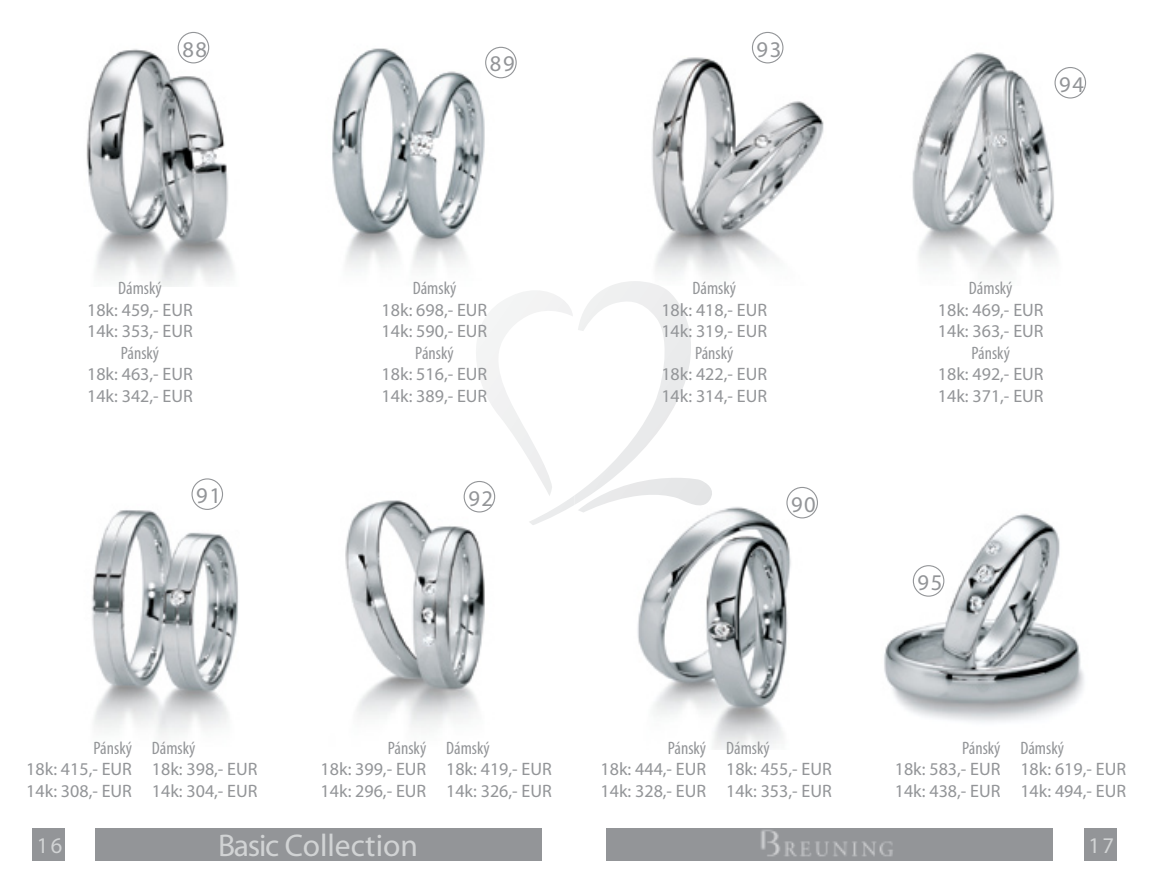
<style>
.page{position:relative;width:1149px;height:893px;background:#fff}
.page>*{position:absolute;margin:0;border:0;box-sizing:border-box;transform-origin:0 0}
.t1{font:31.5px "Myriad Pro";color:#d1d3d4}
.t2{font:22.5px "Myriad Pro";letter-spacing:.07em;color:#939598}
.t3{font:22.5px "Myriad Pro";color:#d1d3d4}
.t4{font:18px/21.6px "Myriad Pro";color:#939598}
.t5{font:condensed 18px "Myriad Pro";color:#939598}
</style>
<div class="page">
<div style="left:95px;top:828px;width:446px;height:33px;background:#939598"></div>
<div style="left:33px;top:828px;width:32px;height:33px;background:#939598"></div>
<div style="left:606px;top:828px;width:446px;height:33px;background:#939598"></div>
<div style="left:1083px;top:828px;width:33px;height:33px;background:#939598"></div>
<img style="left:761px;top:829px;width:132px;height:28px">
<img style="left:86px;top:32px;width:431px;height:255px">
<img style="left:91px;top:498px;width:394px;height:238px">
<img style="left:637px;top:494px;width:181px;height:255px">
<img style="left:652px;top:31px;width:435px;height:244px">
<img style="left:884px;top:513px;width:200px;height:210px">
<svg style="left:462px;top:281px;width:254px;height:244px"></svg>
<div style="left:751px;top:32px;width:32px;height:31px;border:1px solid #939598;border-radius:50%"></div>
<div style="left:1054px;top:67px;width:31px;height:32px;border:1px solid #939598;border-radius:50%"></div>
<div style="left:786px;top:487px;width:31px;height:31px;border:1px solid #939598;border-radius:50%"></div>
<div style="left:912px;top:565px;width:32px;height:32px;border:1px solid #939598;border-radius:50%"></div>
<div style="left:178px;top:32px;width:31px;height:31px;border:1px solid #939598;border-radius:50%"></div>
<div style="left:485px;top:47px;width:31px;height:31px;border:1px solid #939598;border-radius:50%"></div>
<div style="left:191px;top:478px;width:32px;height:32px;border:1px solid #939598;border-radius:50%"></div>
<div style="left:463px;top:481px;width:32px;height:31px;border:1px solid #939598;border-radius:50%"></div>
<p class="t2" style="left:182px;top:37px;width:26px">88</p>
<p class="t2" style="left:489px;top:52px;width:26px">89</p>
<p class="t2" style="left:756px;top:37px;width:26px">93</p>
<p class="t2" style="left:1058px;top:72px;width:26px">94</p>
<p class="t5" style="left:118px;top:278px;width:45px">Dámský</p>
<p class="t4" style="left:87px;top:299px;width:107px">18k: 459,- EUR<br>14k: 353,- EUR</p>
<p class="t5" style="left:121px;top:343px;width:40px">Pánský</p>
<p class="t4" style="left:87px;top:364px;width:107px">18k: 463,- EUR<br>14k: 342,- EUR</p>
<p class="t5" style="left:412px;top:278px;width:45px">Dámský</p>
<p class="t4" style="left:381px;top:299px;width:107px">18k: 698,- EUR<br>14k: 590,- EUR</p>
<p class="t5" style="left:415px;top:343px;width:40px">Pánský</p>
<p class="t4" style="left:381px;top:364px;width:107px">18k: 516,- EUR<br>14k: 389,- EUR</p>
<p class="t2" style="left:196px;top:483px;width:26px">91</p>
<p class="t2" style="left:468px;top:486px;width:26px">92</p>
<p class="t5" style="left:692px;top:278px;width:45px">Dámský</p>
<p class="t4" style="left:661px;top:299px;width:107px">18k: 418,- EUR<br>14k: 319,- EUR</p>
<p class="t5" style="left:694px;top:343px;width:40px">Pánský</p>
<p class="t4" style="left:661px;top:364px;width:107px">18k: 422,- EUR<br>14k: 314,- EUR</p>
<p class="t2" style="left:790px;top:492px;width:26px">90</p>
<p class="t5" style="left:93px;top:738px;width:40px">Pánský</p>
<p class="t4" style="left:26px;top:759px;width:107px">18k: 415,- EUR<br>14k: 308,- EUR</p>
<p class="t5" style="left:152px;top:738px;width:45px">Dámský</p>
<p class="t4" style="left:152px;top:759px;width:107px">18k: 398,- EUR<br>14k: 304,- EUR</p>
<p class="t5" style="left:388px;top:738px;width:40px">Pánský</p>
<p class="t4" style="left:320px;top:759px;width:107px">18k: 399,- EUR<br>14k: 296,- EUR</p>
<p class="t5" style="left:446px;top:738px;width:45px">Dámský</p>
<p class="t4" style="left:446px;top:759px;width:107px">18k: 419,- EUR<br>14k: 326,- EUR</p>
<p class="t5" style="left:667px;top:738px;width:40px">Pánský</p>
<p class="t4" style="left:600px;top:759px;width:107px">18k: 444,- EUR<br>14k: 328,- EUR</p>
<p class="t5" style="left:725px;top:738px;width:45px">Dámský</p>
<p class="t4" style="left:725px;top:759px;width:107px">18k: 455,- EUR<br>14k: 353,- EUR</p>
<p class="t5" style="left:968px;top:278px;width:45px">Dámský</p>
<p class="t4" style="left:937px;top:299px;width:107px">18k: 469,- EUR<br>14k: 363,- EUR</p>
<p class="t5" style="left:971px;top:343px;width:40px">Pánský</p>
<p class="t4" style="left:937px;top:364px;width:107px">18k: 492,- EUR<br>14k: 371,- EUR</p>
<p class="t2" style="left:917px;top:570px;width:26px">95</p>
<p class="t5" style="left:961px;top:738px;width:40px">Pánský</p>
<p class="t4" style="left:894px;top:759px;width:107px">18k: 583,- EUR<br>14k: 438,- EUR</p>
<p class="t5" style="left:1020px;top:738px;width:45px">Dámský</p>
<p class="t4" style="left:1020px;top:759px;width:107px">18k: 619,- EUR<br>14k: 494,- EUR</p>
<p class="t3" style="left:37px;top:833px;width:27px">16</p>
<h1 class="t1" style="left:218px;top:828px;width:201px">Basic Collection</h1>
<p class="t3" style="left:1088px;top:833px;width:27px">17</p>
</div>
